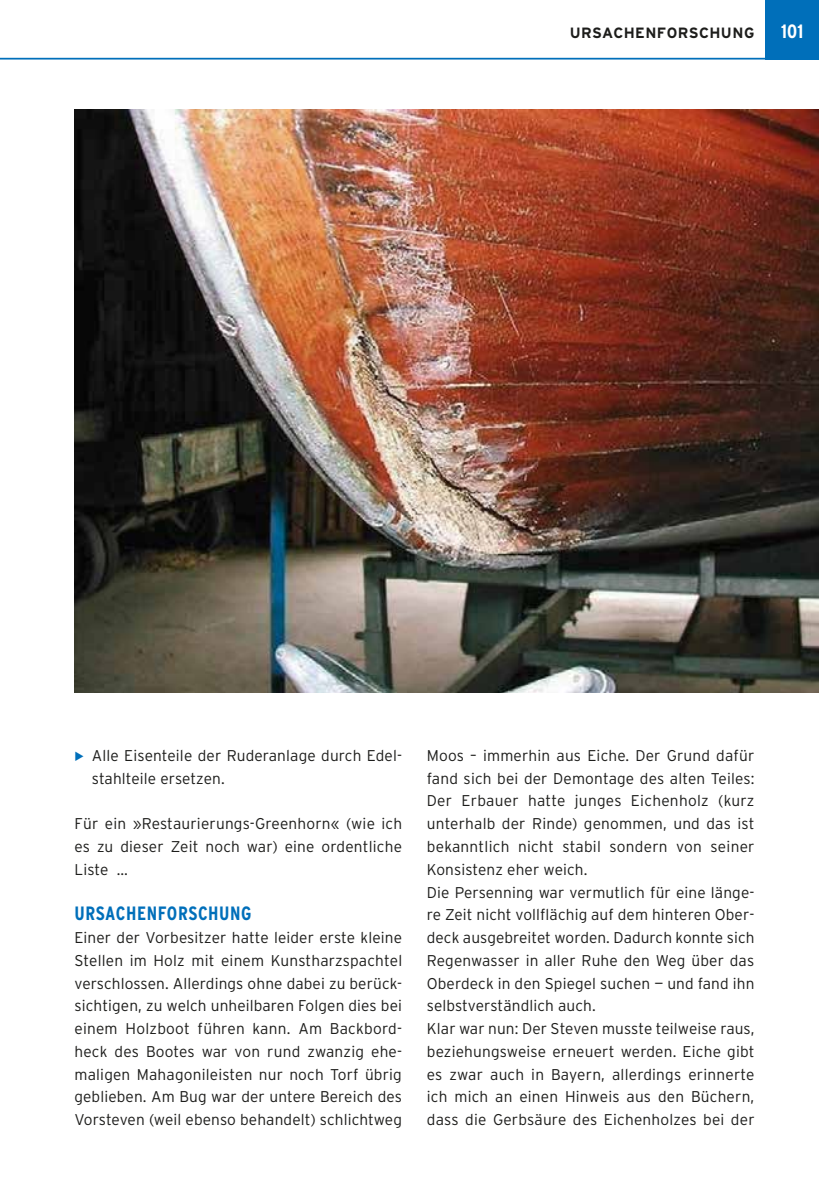
<style>
.page{position:relative;width:819px;height:1191px;background:#fff}
.page>*{position:absolute;margin:0;border:0;box-sizing:border-box;transform-origin:0 0}
.t1{font:700 condensed 19.25px "Interstate";letter-spacing:.03em;color:#006fba}
.t2{font:700 condensed 19.25px "Interstate";color:#fff}
.t3{font:300 15.58px/22.8px "Interstate";letter-spacing:.01em;color:#1d1d1b}
.t4{font:700 14.88px "Interstate";letter-spacing:.03em;color:#1d1d1b}
</style>
<div class="page">
<div style="left:765px;top:0;width:54px;height:59px;background:#006fba"></div>
<hr style="left:0;top:58px;width:819px;height:2px;background:#006fba">
<img style="left:74px;top:109px;width:745px;height:583px">
<p class="t4" style="left:569px;top:24px;width:186px">U RSACHENFORSCHUNG</p>
<p class="t2" style="left:781px;top:21px;width:24px">101</p>
<p class="t3" style="left:92px;top:744px;width:312px">Alle Eisenteile der Ruderanlage durch Edel&shy;stahlteile ersetzen.</p>
<p class="t3" style="left:74px;top:812px;width:329px;text-align:justify">Für ein »Restaurierungs-Greenhorn« (wie ich es zu dieser Zeit noch war) eine ordentliche Liste …</p>
<p class="t1" style="left:74px;top:902px;width:179px">URSACHENFORSCHUNG</p>
<p class="t3" style="left:74px;top:926px;width:329px;text-align:justify">Einer der Vorbesitzer hatte leider erste kleine Stellen im Holz mit einem Kunstharzspachtel verschlossen. Allerdings ohne dabei zu berück&shy;sichtigen, zu welch unheilbaren Folgen dies bei einem Holzboot führen kann. Am Backbord&shy;heck des Bootes war von rund zwanzig ehe&shy;maligen Mahagonileisten nur noch Torf übrig geblieben. Am Bug war der untere Bereich des Vorsteven (weil ebenso behandelt) schlichtweg</p>
<p class="t3" style="left:427px;top:744px;width:329px">Moos – immerhin aus Eiche. Der Grund dafür fand sich bei der Demontage des alten Teiles:<br>Der Erbauer hatte junges Eichenholz (kurz unterhalb der Rinde) genommen, und das ist bekanntlich nicht stabil sondern von seiner Konsistenz eher weich.<br>Die Persenning war vermutlich für eine länge&shy;re Zeit nicht vollflächig auf dem hinteren Ober&shy;deck ausgebreitet worden. Dadurch konnte sich Regenwasser in aller Ruhe den Weg über das Oberdeck in den Spiegel suchen — und fand ihn selbstverständlich auch.<br>Klar war nun: Der Steven musste teilweise raus, beziehungsweise erneuert werden. Eiche gibt es zwar auch in Bayern, allerdings erinnerte ich mich an einen Hinweis aus den Büchern, dass die Gerbsäure des Eichenholzes bei der</p>
</div>
